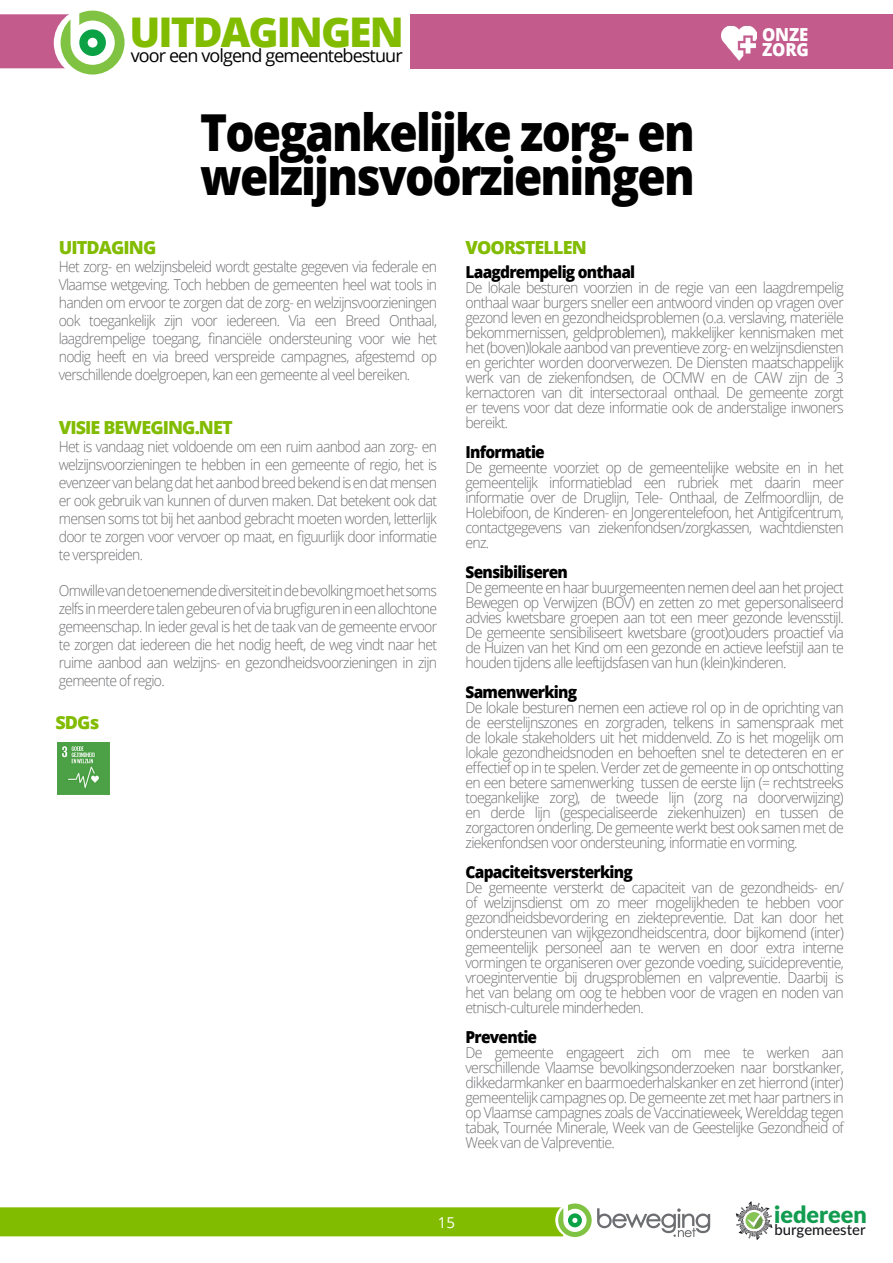
<style>
.page{position:relative;width:893px;height:1263px;background:#fff}
.page>*{position:absolute;margin:0;border:0;box-sizing:border-box;transform-origin:0 0}
.t1{font:800 51px/43.5px "Open Sans";letter-spacing:-.04em;color:#000;scale:.9 1}
.t2{font:800 40.95px "Open Sans";letter-spacing:-.05em;color:#82bc00}
.t3{font:900 23.4px "Lato";color:#129c50}
.t4{font:800 18px "Open Sans";letter-spacing:-.05em;color:#82bc00}
.t5{font:18px "Open Sans";letter-spacing:-.05em;color:#000}
.t6{font:800 18px/15px "Open Sans";letter-spacing:-.01em;color:#fff;scale:.93 1}
.t7{font:800 16.5px "Open Sans";letter-spacing:-.05em;color:#000;scale:.94 1}
.t8{font:300 15px/15px "Open Sans";letter-spacing:-.05em;color:#6d6e71;text-align:justify;scale:.94 1}
.t9{font:300 15px/18px "Open Sans";letter-spacing:-.05em;color:#6d6e71;text-align:justify;scale:.93 1}
.t10{font:15px "Open Sans";color:#fff}
.t11{font:500 14.85px "Lato";color:#19181d}
.s1{color:#d2e2d1}
</style>
<div class="page">
<svg style="left:0;top:11px;width:125px;height:64px"></svg>
<div style="left:410px;top:15px;width:483px;height:54px;background:#c35c8d"></div>
<img style="left:722px;top:25px;width:34px;height:35px">
<svg style="left:0;top:1203px;width:710px;height:34px"></svg>
<svg style="left:735px;top:1201px;width:38px;height:39px"></svg>
<img style="left:57px;top:742px;width:52px;height:52px">
<h2 class="t2" style="left:130px;top:1px;width:276px">UITDAGINGEN</h2>
<p class="t5" style="left:131px;top:43px;width:273px">voor een volgend gemeentebestuur</p>
<h1 class="t1" style="left:200px;top:108px;width:551px">Toegankelijke zorg- en welzijnsvoorzieningen</h1>
<p class="t6" style="left:762px;top:26px;width:52px">ONZE<br>ZORG</p>
<p class="t4" style="left:59px;top:233px;width:99px">UITDAGING</p>
<p class="t9" style="left:59px;top:257px;width:408px">Het zorg- en welzijnsbeleid wordt gestalte gegeven via federale en Vlaamse wetgeving. Toch hebben de gemeenten heel wat tools in handen om ervoor te zorgen dat de zorg- en welzijnsvoorzieningen ook toegankelijk zijn voor iedereen. Via een Breed Onthaal, laagdrempelige toegang, financiële ondersteuning voor wie het nodig heeft en via breed verspreide campagnes, afgestemd op verschillende doelgroepen, kan een gemeente al veel bereiken.</p>
<p class="t4" style="left:59px;top:413px;width:175px">VISIE BEWEGING.NET</p>
<p class="t9" style="left:59px;top:437px;width:408px">Het is vandaag niet voldoende om een ruim aanbod aan zorg- en welzijnsvoorzieningen te hebben in een gemeente of regio, het is evenzeer van belang dat het aanbod breed bekend is en dat mensen er ook gebruik van kunnen of durven maken. Dat betekent ook dat mensen soms tot bij het aanbod gebracht moeten worden, letterlijk door te zorgen voor vervoer op maat, en figuurlijk door informatie te verspreiden.</p>
<p class="t9" style="left:59px;top:581px;width:408px">Omwille van de toenemende diversiteit in de bevolking moet het soms zelfs in meerdere talen gebeuren of via brugfiguren in een allochtone gemeenschap. In ieder geval is het de taak van de gemeente ervoor te zorgen dat iedereen die het nodig heeft, de weg vindt naar het ruime aanbod aan welzijns- en gezondheidsvoorzieningen in zijn gemeente of regio.</p>
<p class="t4" style="left:55px;top:709px;width:45px">SDGs</p>
<p class="t4" style="left:466px;top:233px;width:123px">VOORSTELLEN</p>
<p class="t7" style="left:466px;top:259px;width:182px">Laagdrempelig onthaal</p>
<p class="t8" style="left:466px;top:279px;width:404px">De lokale besturen voorzien in de regie van een laagdrempelig onthaal waar burgers sneller een antwoord vinden op vragen over gezond leven en gezondheidsproblemen (o.a. verslaving, materiële bekommernissen, geldproblemen), makkelijker kennismaken met het (boven)lokale aanbod van preventieve zorg- en welzijnsdiensten en gerichter worden doorverwezen. De Diensten maatschappelijk werk van de ziekenfondsen, de OCMW en de CAW zijn de 3 kernactoren van dit intersectoraal onthaal. De gemeente zorgt er tevens voor dat deze informatie ook de anderstalige inwoners bereikt.</p>
<p class="t7" style="left:466px;top:439px;width:86px">Informatie</p>
<p class="t8" style="left:466px;top:459px;width:404px">De gemeente voorziet op de gemeentelijke website en in het gemeentelijk informatieblad een rubriek met daarin meer informatie over de Druglijn, Tele- Onthaal, de Zelfmoordlijn, de Holebifoon, de Kinderen- en Jongerentelefoon, het Antigifcentrum, contactgegevens van ziekenfondsen/zorgkassen, wachtdiensten enz.</p>
<p class="t7" style="left:466px;top:559px;width:110px">Sensibiliseren</p>
<p class="t8" style="left:466px;top:579px;width:404px">De gemeente en haar buurgemeenten nemen deel aan het project Bewegen op Verwijzen (BOV) en zetten zo met gepersonaliseerd advies kwetsbare groepen aan tot een meer gezonde levensstijl.<br>De gemeente sensibiliseert kwetsbare (groot)ouders proactief via de Huizen van het Kind om een gezonde en actieve leefstijl aan te houden tijdens alle leeftijdsfasen van hun (klein)kinderen.</p>
<p class="t7" style="left:466px;top:679px;width:120px">Samenwerking</p>
<p class="t8" style="left:466px;top:699px;width:404px">De lokale besturen nemen een actieve rol op in de oprichting van de eerstelijnszones en zorgraden, telkens in samenspraak met de lokale stakeholders uit het middenveld. Zo is het mogelijk om lokale gezondheidsnoden en behoeften snel te detecteren en er effectief op in te spelen. Verder zet de gemeente in op ontschotting en een betere samenwerking tussen de eerste lijn (= rechtstreeks toegankelijke zorg), de tweede lijn (zorg na doorverwijzing) en derde lijn (gespecialiseerde ziekenhuizen) en tussen de zorgactoren onderling. De gemeente werkt best ook samen met de ziekenfondsen voor ondersteuning, informatie en vorming.</p>
<p class="t7" style="left:466px;top:859px;width:179px">Capaciteitsversterking</p>
<p class="t8" style="left:466px;top:879px;width:404px">De gemeente versterkt de capaciteit van de gezondheids- en/ of welzijnsdienst om zo meer mogelijkheden te hebben voor gezondheidsbevordering en ziektepreventie. Dat kan door het ondersteunen van wijkgezondheidscentra, door bijkomend (inter) gemeentelijk personeel aan te werven en door extra interne vormingen te organiseren over gezonde voeding, suïcidepreventie, vroeginterventie bij drugsproblemen en valpreventie. Daarbij is het van belang om oog te hebben voor de vragen en noden van etnisch-culturele minderheden.</p>
<p class="t7" style="left:466px;top:1024px;width:78px">Preventie</p>
<p class="t8" style="left:466px;top:1044px;width:404px">De gemeente engageert zich om mee te werken aan verschillende Vlaamse bevolkingsonderzoeken naar borstkanker, dikkedarmkanker en baarmoederhalskanker en zet hierrond (inter) gemeentelijk campagnes op. De gemeente zet met haar partners in op Vlaamse campagnes zoals de Vaccinatieweek, Werelddag tegen tabak, Tournée Minerale, Week van de Geestelijke Gezondheid of Week van de Valpreventie.</p>
<p class="t10" style="left:438px;top:1212px;width:19px">15</p>
<h3 class="t3" style="left:774px;top:1196px;width:94px"><span class="s1">i</span>edereen</h3>
<p class="t11" style="left:774px;top:1218px;width:93px">burgemeester</p>
</div>
